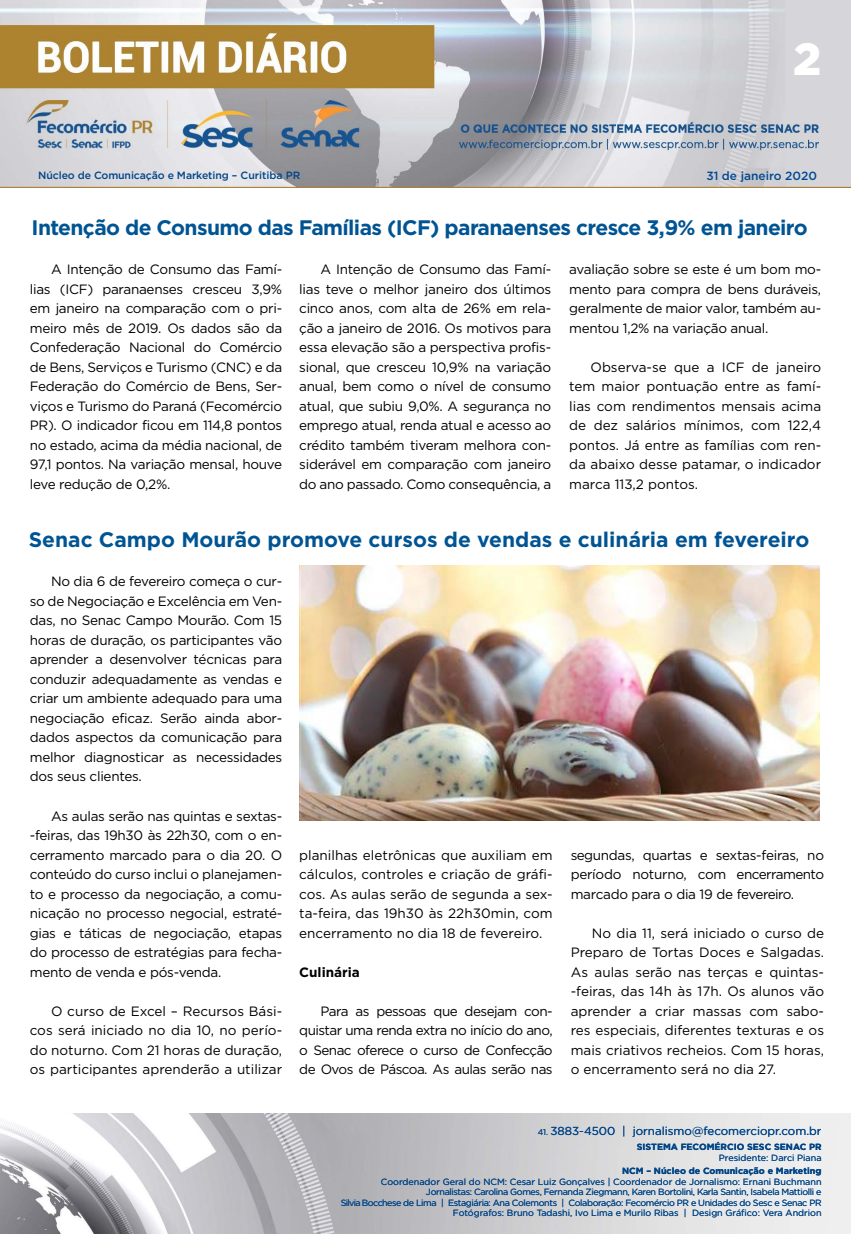
<style>
.page{position:relative;width:851px;height:1234px;background:#fff}
.page>*{position:absolute;margin:0;border:0;box-sizing:border-box;transform-origin:0 0}
.t1{font:900 45px "Gotham";color:#fff}
.t2{font:700 21px "Gotham";letter-spacing:-.03em;color:#005493}
.t3{font:700 21px "Gotham";color:#005493}
.t4{font:13.5px/19.5px "Gotham";letter-spacing:-.02em;color:#000;text-align:justify}
.t5{font:700 13.5px "Gotham";color:#000}
.t6{font:500 11.85px "Gotham";color:#004a93}
.t7{font:11.55px "Gotham";color:#004587}
.t8{font:500 10.5px "Gotham";letter-spacing:-.01em;color:#004587}
.t9{font:9px/10.5px "Gotham";letter-spacing:-.04em;color:#004587;text-align:right}
.t10{font:700 9px "Gotham";color:#004587}
.t11{font:9px "Gotham";color:#004587}
.s1{font-size:8.25px}
</style>
<div class="page">
<img style="left:0;top:0;width:850px;height:188px">
<img style="left:0;top:1113px;width:850px;height:120px">
<img style="left:299px;top:565px;width:520px;height:255px">
<h1 class="t1" style="left:793px;top:28px;width:30px">2</h1>
<p class="t8" style="left:38px;top:168px;width:264px">Núcleo de Comunicação e Marketing – Curitiba PR</p>
<p class="t6" style="left:706px;top:167px;width:112px">31 de janeiro 2020</p>
<h2 class="t2" style="left:32px;top:214px;width:777px">Intenção de Consumo das Famílias (ICF) paranaenses cresce 3,9% em janeiro</h2>
<p class="t4" style="left:30px;top:259px;width:254px;text-indent:21px">A Intenção de Consumo das Famí&shy;lias (ICF) paranaenses cresceu 3,9% em janeiro na comparação com o pri&shy;meiro mês de 2019. Os dados são da Confederação Nacional do Comércio de Bens, Serviços e Turismo (CNC) e da Federação do Comércio de Bens, Ser&shy;viços e Turismo do Paraná (Fecomércio PR). O indicador ficou em 114,8 pontos no estado, acima da média nacional, de 97,1 pontos. Na variação mensal, houve leve redução de 0,2%.</p>
<p class="t4" style="left:299px;top:259px;width:253px;text-indent:21px">A Intenção de Consumo das Famí&shy;lias teve o melhor janeiro dos últimos cinco anos, com alta de 26% em rela&shy;ção a janeiro de 2016. Os motivos para essa elevação são a perspectiva profis&shy;sional, que cresceu 10,9% na variação anual, bem como o nível de consumo atual, que subiu 9,0%. A segurança no emprego atual, renda atual e acesso ao crédito também tiveram melhora con&shy;siderável em comparação com janeiro do ano passado. Como consequência, a</p>
<p class="t4" style="left:569px;top:259px;width:253px">avaliação sobre se este é um bom mo&shy;mento para compra de bens duráveis, geralmente de maior valor, também au&shy;mentou 1,2% na variação anual.</p>
<p class="t4" style="left:569px;top:357px;width:253px;text-indent:21px">Observa-se que a ICF de janeiro tem maior pontuação entre as famí&shy;lias com rendimentos mensais acima de dez salários mínimos, com 122,4 pontos. Já entre as famílias com ren&shy;da abaixo desse patamar, o indicador marca 113,2 pontos.</p>
<h2 class="t3" style="left:29px;top:526px;width:781px">Senac Campo Mourão promove cursos de vendas e culinária em fevereiro</h2>
<p class="t4" style="left:30px;top:571px;width:254px;text-indent:21px">No dia 6 de fevereiro começa o cur&shy;so de Negociação e Excelência em Ven&shy;das, no Senac Campo Mourão. Com 15 horas de duração, os participantes vão aprender a desenvolver técnicas para conduzir adequadamente as vendas e criar um ambiente adequado para uma negociação eficaz. Serão ainda abor&shy;dados aspectos da comunicação para melhor diagnosticar as necessidades dos seus clientes.</p>
<p class="t4" style="left:30px;top:805px;width:254px;text-indent:21px">As aulas serão nas quintas e sextas--feiras, das 19h30 às 22h30, com o en&shy;cerramento marcado para o dia 20. O conteúdo do curso inclui o planejamen&shy;to e processo da negociação, a comu&shy;nicação no processo negocial, estraté&shy;gias e táticas de negociação, etapas do processo de estratégias para fecha&shy;mento de venda e pós-venda.</p>
<p class="t4" style="left:30px;top:1000px;width:254px;text-indent:21px">O curso de Excel – Recursos Bási&shy;cos será iniciado no dia 10, no perío&shy;do noturno. Com 21 horas de duração, os participantes aprenderão a utilizar</p>
<p class="t4" style="left:299px;top:844px;width:255px">planilhas eletrônicas que auxiliam em cálculos, controles e criação de gráfi&shy;cos. As aulas serão de segunda a sex&shy;ta-feira, das 19h30 às 22h30min, com encerramento no dia 18 de fevereiro.</p>
<p class="t5" style="left:299px;top:962px;width:62px">Culinária</p>
<p class="t4" style="left:299px;top:1000px;width:255px;text-indent:21px">Para as pessoas que desejam con&shy;quistar uma renda extra no início do ano, o Senac oferece o curso de Confecção de Ovos de Páscoa. As aulas serão nas</p>
<p class="t4" style="left:570px;top:844px;width:255px">segundas, quartas e sextas-feiras, no período noturno, com encerramento marcado para o dia 19 de fevereiro.</p>
<p class="t4" style="left:570px;top:922px;width:255px;text-indent:21px">No dia 11, será iniciado o curso de Preparo de Tortas Doces e Salgadas.<br>As aulas serão nas terças e quintas--feiras, das 14h às 17h. Os alunos vão aprender a criar massas com sabo&shy;res especiais, diferentes texturas e os mais criativos recheios. Com 15 horas, o encerramento será no dia 27.</p>
<p class="t7" style="left:537px;top:1123px;width:285px"><span class="s1">41.</span> 3883-4500 | jornalismo@fecomerciopr.com.br</p>
<p class="t10" style="left:636px;top:1140px;width:186px">SISTEMA FECOMÉRCIO SESC SENAC PR</p>
<p class="t11" style="left:718px;top:1151px;width:104px">Presidente: Darci Piana</p>
<p class="t10" style="left:622px;top:1164px;width:201px">NCM – Núcleo de Comunicação e Marketing</p>
<p class="t9" style="left:341px;top:1175px;width:482px">Coordenador Geral do NCM: Cesar Luiz Gonçalves | Coordenador de Jornalismo: Ernani Buchmann Jornalistas: Carolina Gomes, Fernanda Ziegmann, Karen Bortolini, Karla Santin, Isabela Mattiolli e<br>Silvia Bocchese de Lima | Estagiária: Ana Colemonts | Colaboração: Fecomércio PR e Unidades do Sesc e Senac PR Fotógrafos: Bruno Tadashi, Ivo Lima e Murilo Ribas | Design Gráfico: Vera Andrion</p>
</div>
